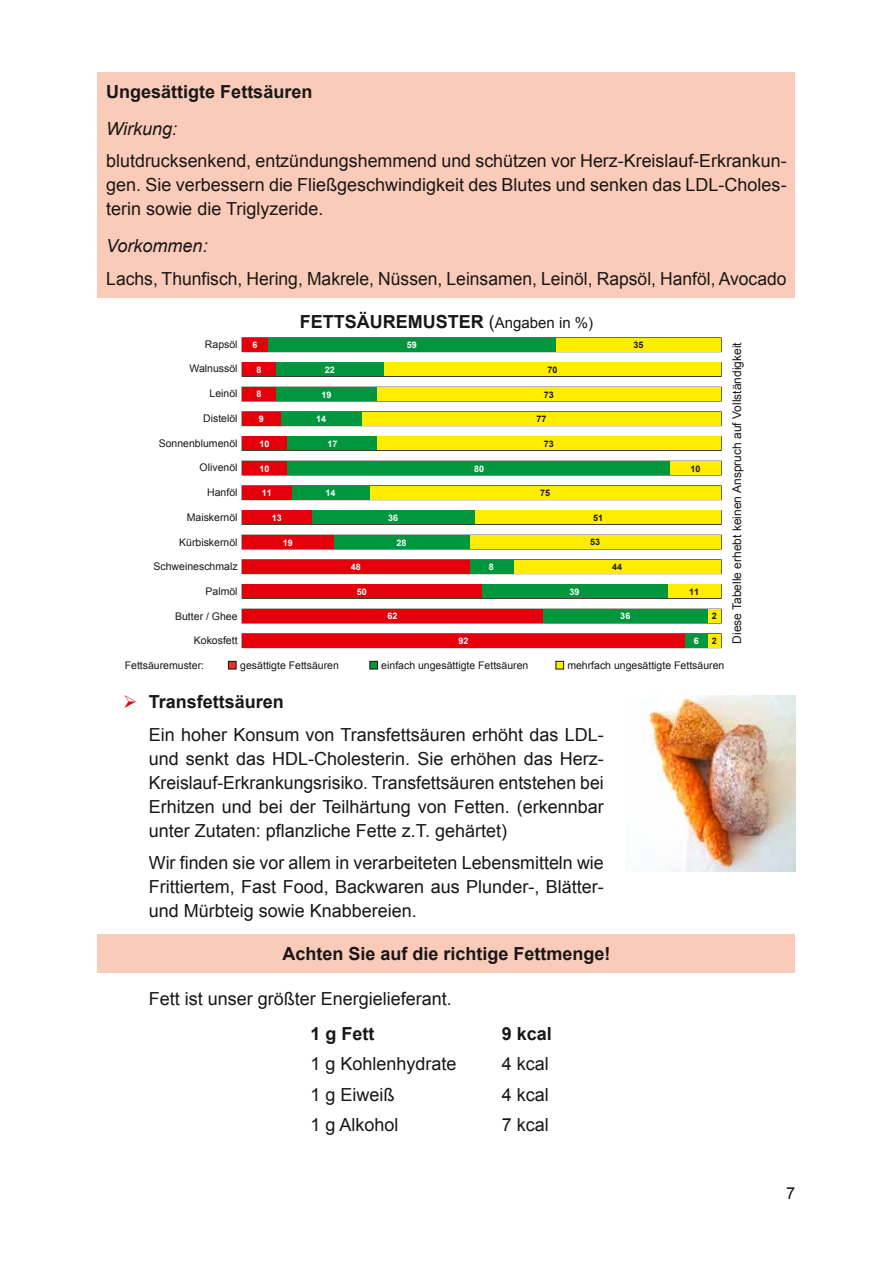
<style>
.page{position:relative;width:893px;height:1263px;background:#fff}
.page>*{position:absolute;margin:0;border:0;box-sizing:border-box;transform-origin:0 0}
.t1{font:18px/24px "Arial PVA";color:#181716;text-align:justify}
.t2{font:700 18px "Arial PVA";color:#181716}
.t3{font:italic 18px "Arial PVA";color:#181716}
.t4{font:16.5px "Arial PVA";color:#181716}
.t5{font:12px "Arial PVA";color:#181716}
.t6{font:10.5px "Arial PVA";color:#181716}
.t7{font:700 9px "Arial PVA";color:#fff}
.t8{font:700 9px "Arial PVA";color:#181716}
.s1{font-weight:400}
.s2{font-weight:400;font-size:15px}
</style>
<div class="page">
<div style="left:98px;top:72px;width:697px;height:225px;background:#facbb9"></div>
<div style="left:98px;top:934px;width:697px;height:39px;background:#facbb9"></div>
<img style="left:625px;top:696px;width:170px;height:175px">
<div style="left:242px;top:362px;width:479px;height:15px;border:1px solid #181716"></div>
<div style="left:242px;top:436px;width:479px;height:15px;border:1px solid #181716"></div>
<div style="left:242px;top:510px;width:479px;height:15px;border:1px solid #181716"></div>
<div style="left:242px;top:584px;width:479px;height:15px;border:1px solid #181716"></div>
<div style="left:242px;top:338px;width:479px;height:14px;background:#ffed00"></div>
<div style="left:242px;top:363px;width:479px;height:13px;background:#ffed00"></div>
<div style="left:242px;top:387px;width:479px;height:14px;background:#ffed00"></div>
<div style="left:242px;top:412px;width:479px;height:14px;background:#ffed00"></div>
<div style="left:242px;top:437px;width:479px;height:13px;background:#ffed00"></div>
<div style="left:242px;top:461px;width:479px;height:14px;background:#ffed00"></div>
<div style="left:242px;top:486px;width:479px;height:14px;background:#ffed00"></div>
<div style="left:242px;top:510px;width:479px;height:14px;background:#ffed00"></div>
<div style="left:242px;top:535px;width:479px;height:14px;background:#ffed00"></div>
<div style="left:242px;top:560px;width:479px;height:14px;background:#ffed00"></div>
<div style="left:242px;top:584px;width:479px;height:14px;background:#ffed00"></div>
<div style="left:242px;top:609px;width:479px;height:14px;background:#ffed00"></div>
<div style="left:242px;top:634px;width:479px;height:14px;background:#ffed00"></div>
<div style="left:266px;top:338px;width:290px;height:14px;background:#00963e"></div>
<div style="left:273px;top:363px;width:111px;height:13px;background:#00963e"></div>
<div style="left:273px;top:387px;width:104px;height:14px;background:#00963e"></div>
<div style="left:281px;top:412px;width:80px;height:14px;background:#00963e"></div>
<div style="left:285px;top:437px;width:92px;height:13px;background:#00963e"></div>
<div style="left:285px;top:461px;width:385px;height:14px;background:#00963e"></div>
<div style="left:288px;top:486px;width:81px;height:14px;background:#00963e"></div>
<div style="left:310px;top:510px;width:165px;height:14px;background:#00963e"></div>
<div style="left:331px;top:535px;width:138px;height:14px;background:#00963e"></div>
<div style="left:469px;top:560px;width:44px;height:14px;background:#00963e"></div>
<div style="left:478px;top:584px;width:190px;height:14px;background:#00963e"></div>
<div style="left:543px;top:609px;width:165px;height:14px;background:#00963e"></div>
<div style="left:685px;top:634px;width:23px;height:14px;background:#00963e"></div>
<div style="left:242px;top:338px;width:26px;height:14px;background:#e3000b"></div>
<div style="left:242px;top:363px;width:34px;height:13px;background:#e3000b"></div>
<div style="left:242px;top:387px;width:34px;height:14px;background:#e3000b"></div>
<div style="left:242px;top:412px;width:39px;height:14px;background:#e3000b"></div>
<div style="left:242px;top:437px;width:45px;height:13px;background:#e3000b"></div>
<div style="left:242px;top:461px;width:45px;height:14px;background:#e3000b"></div>
<div style="left:242px;top:486px;width:50px;height:14px;background:#e3000b"></div>
<div style="left:242px;top:510px;width:69px;height:14px;background:#e3000b"></div>
<div style="left:242px;top:535px;width:92px;height:14px;background:#e3000b"></div>
<div style="left:242px;top:560px;width:227px;height:14px;background:#e3000b"></div>
<div style="left:242px;top:584px;width:240px;height:14px;background:#e3000b"></div>
<div style="left:242px;top:609px;width:301px;height:14px;background:#e3000b"></div>
<div style="left:242px;top:634px;width:443px;height:14px;background:#e3000b"></div>
<div style="left:556px;top:661px;width:8px;height:8px;background:#ffed00"></div>
<div style="left:555px;top:661px;width:9px;height:8px;border:1px solid #181716"></div>
<div style="left:370px;top:661px;width:8px;height:8px;background:#00963e"></div>
<div style="left:369px;top:661px;width:9px;height:8px;border:1px solid #181716"></div>
<div style="left:228px;top:661px;width:8px;height:8px;background:#e63025"></div>
<div style="left:228px;top:661px;width:9px;height:8px;border:1px solid #181716"></div>
<p class="t2" style="left:106px;top:79px;width:208px">Ungesättigte Fettsäuren</p>
<p class="t3" style="left:106px;top:116px;width:72px">Wirkung:</p>
<p class="t1" style="left:106px;top:149px;width:682px">blutdrucksenkend, entzündungshemmend und schützen vor Herz-Kreislauf-Erkrankun&shy;gen. Sie verbessern die Fließgeschwindigkeit des Blutes und senken das LDL-Choles&shy;terin sowie die Triglyzeride.</p>
<p class="t3" style="left:106px;top:234px;width:103px">Vorkommen:</p>
<p class="t1" style="left:106px;top:266px;width:682px">Lachs, Thunfisch, Hering, Makrele, Nüssen, Leinsamen, Leinöl, Rapsöl, Hanföl, Avocado</p>
<p class="t2" style="left:300px;top:309px;width:295px">FETTSÄUREMUSTER <span class="s1">(</span><span class="s2">Angaben in %)</span></p>
<p class="t6" style="left:205px;top:337px;width:34px">Rapsöl</p>
<p class="t6" style="left:190px;top:361px;width:50px">Walnussöl</p>
<p class="t6" style="left:210px;top:386px;width:30px">Leinöl</p>
<p class="t6" style="left:203px;top:411px;width:36px">Distelöl</p>
<p class="t6" style="left:159px;top:436px;width:80px">Sonnenblumenöl</p>
<p class="t6" style="left:200px;top:460px;width:39px">Olivenöl</p>
<p class="t6" style="left:207px;top:485px;width:32px">Hanföl</p>
<p class="t6" style="left:187px;top:510px;width:52px">Maiskernöl</p>
<p class="t6" style="left:179px;top:535px;width:60px">Kürbiskernöl</p>
<p class="t6" style="left:154px;top:559px;width:86px">Schweineschmalz</p>
<p class="t6" style="left:205px;top:584px;width:34px">Palmöl</p>
<p class="t6" style="left:175px;top:609px;width:64px">Butter / Ghee</p>
<p class="t6" style="left:194px;top:633px;width:45px">Kokosfett</p>
<p class="t6" style="left:125px;top:658px;width:81px">Fettsäuremuster:</p>
<p class="t6" style="left:240px;top:658px;width:100px">gesättigte Fettsäuren</p>
<p class="t6" style="left:381px;top:658px;width:149px">einfach ungesättigte Fettsäuren</p>
<p class="t6" style="left:567px;top:658px;width:158px">mehrfach ungesättigte Fettsäuren</p>
<p class="t7" style="left:252px;top:339px;width:7px">6</p>
<p class="t8" style="left:633px;top:339px;width:12px">35</p>
<p class="t8" style="left:547px;top:363px;width:12px">70</p>
<p class="t8" style="left:544px;top:388px;width:12px">73</p>
<p class="t8" style="left:536px;top:413px;width:12px">77</p>
<p class="t8" style="left:544px;top:437px;width:12px">73</p>
<p class="t7" style="left:407px;top:339px;width:12px">59</p>
<p class="t7" style="left:256px;top:363px;width:7px">8</p>
<p class="t7" style="left:256px;top:388px;width:7px">8</p>
<p class="t7" style="left:259px;top:413px;width:7px">9</p>
<p class="t7" style="left:260px;top:437px;width:12px">10</p>
<p class="t7" style="left:260px;top:462px;width:12px">10</p>
<p class="t7" style="left:262px;top:487px;width:12px">11</p>
<p class="t7" style="left:325px;top:364px;width:12px">22</p>
<p class="t7" style="left:321px;top:388px;width:12px">19</p>
<p class="t7" style="left:316px;top:413px;width:12px">14</p>
<p class="t7" style="left:327px;top:437px;width:12px">17</p>
<p class="t7" style="left:474px;top:462px;width:12px">80</p>
<p class="t8" style="left:691px;top:462px;width:12px">10</p>
<p class="t8" style="left:540px;top:487px;width:12px">75</p>
<p class="t7" style="left:326px;top:487px;width:12px">14</p>
<p class="t8" style="left:593px;top:511px;width:12px">51</p>
<p class="t8" style="left:590px;top:536px;width:12px">53</p>
<p class="t7" style="left:388px;top:511px;width:12px">36</p>
<p class="t7" style="left:397px;top:536px;width:12px">28</p>
<p class="t7" style="left:272px;top:512px;width:12px">13</p>
<p class="t7" style="left:283px;top:536px;width:12px">19</p>
<p class="t7" style="left:351px;top:561px;width:12px">48</p>
<p class="t7" style="left:357px;top:585px;width:12px">50</p>
<p class="t8" style="left:612px;top:561px;width:12px">44</p>
<p class="t7" style="left:489px;top:561px;width:7px">8</p>
<p class="t7" style="left:570px;top:585px;width:12px">39</p>
<p class="t8" style="left:689px;top:585px;width:12px">11</p>
<p class="t7" style="left:620px;top:609px;width:12px">36</p>
<p class="t8" style="left:712px;top:610px;width:7px">2</p>
<p class="t8" style="left:712px;top:635px;width:7px">2</p>
<p class="t7" style="left:387px;top:610px;width:12px">62</p>
<p class="t7" style="left:694px;top:635px;width:7px">6</p>
<p class="t7" style="left:458px;top:635px;width:12px">92</p>
<p class="t5" style="left:729px;top:644px;width:303px;rotate:-90deg">Diese Tabelle erhebt keinen Anspruch auf Vollständigkeit</p>
<p class="t2" style="left:149px;top:689px;width:137px">Transfettsäuren</p>
<p class="t1" style="left:149px;top:722px;width:456px">Ein hoher Konsum von Transfettsäuren erhöht das LDL&shy;und senkt das HDL-Cholesterin. Sie erhöhen das Herz-Kreislauf-Erkrankungsrisiko. Transfettsäuren entstehen bei Erhitzen und bei der Teilhärtung von Fetten. (erkennbar unter Zutaten: pflanzliche Fette z.T. gehärtet)</p>
<p class="t1" style="left:149px;top:851px;width:456px">Wir finden sie vor allem in verarbeiteten Lebensmitteln wie Frittiertem, Fast Food, Backwaren aus Plunder-, Blätter&shy;und Mürbteig sowie Knabbereien.</p>
<p class="t2" style="left:282px;top:941px;width:330px">Achten Sie auf die richtige Fettmenge!</p>
<p class="t1" style="left:149px;top:987px;width:305px">Fett ist unser größter Energielieferant.</p>
<p class="t2" style="left:310px;top:1021px;width:66px">1 g Fett</p>
<p class="t2" style="left:502px;top:1021px;width:52px">9 kcal</p>
<p class="t1" style="left:310px;top:1052px;width:148px">1 g Kohlenhydrate</p>
<p class="t1" style="left:502px;top:1052px;width:49px">4 kcal</p>
<p class="t1" style="left:310px;top:1082px;width:86px">1 g Eiweiß</p>
<p class="t1" style="left:502px;top:1082px;width:49px">4 kcal</p>
<p class="t1" style="left:310px;top:1113px;width:90px">1 g Alkohol</p>
<p class="t1" style="left:502px;top:1113px;width:49px">7 kcal</p>
<p class="t4" style="left:786px;top:1182px;width:11px">7</p>
</div>
